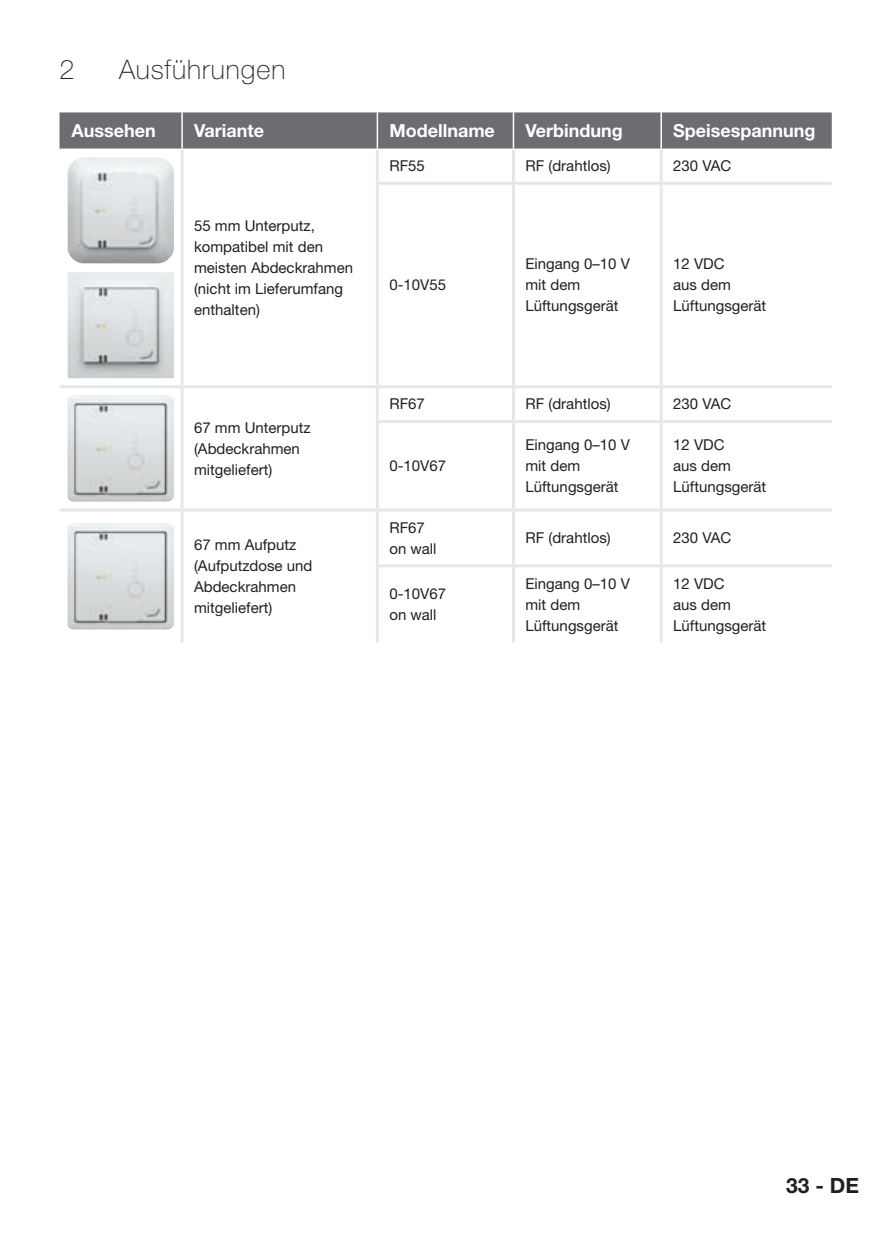
<style>
.page{position:relative;width:893px;height:1259px;background:#fff}
.page>*{position:absolute;margin:0;border:0;box-sizing:border-box;transform-origin:0 0}
.t1{font:100 27px "Helvetica Neue LT Pro";letter-spacing:.035em;color:#231f20}
.t2{font:700 21px "Helvetica Neue LT Pro";color:#231f20}
.t3{font:700 18px "Helvetica Neue LT Pro";color:#fff}
.t4{font:15px/21px "Helvetica Neue LT Pro";color:#231f20}
</style>
<div class="page">
<div style="left:60px;top:112px;width:772px;height:37px;background:#6c6d70"></div>
<svg style="left:60px;top:151px;width:772px;height:491px"></svg>
<hr style="left:181px;top:112px;width:2px;height:37px;background:#fff">
<hr style="left:377px;top:112px;width:1px;height:37px;background:#fff">
<hr style="left:513px;top:112px;width:1px;height:37px;background:#fff">
<hr style="left:660px;top:112px;width:2px;height:37px;background:#fff">
<hr style="left:181px;top:150px;width:3px;height:33px;background:#e6e7e9">
<hr style="left:376px;top:150px;width:3px;height:32px;background:#e6e7e9">
<hr style="left:512px;top:150px;width:3px;height:32px;background:#e6e7e9">
<hr style="left:660px;top:150px;width:3px;height:32px;background:#e6e7e9">
<hr style="left:181px;top:183px;width:3px;height:202px;background:#e6e7e9">
<hr style="left:376px;top:182px;width:137px;height:3px;background:#e6e7e9">
<hr style="left:376px;top:185px;width:3px;height:200px;background:#e6e7e9">
<hr style="left:513px;top:182px;width:148px;height:3px;background:#e6e7e9">
<hr style="left:512px;top:185px;width:3px;height:200px;background:#e6e7e9">
<hr style="left:661px;top:182px;width:171px;height:3px;background:#e6e7e9">
<hr style="left:660px;top:185px;width:3px;height:200px;background:#e6e7e9">
<hr style="left:60px;top:385px;width:122px;height:3px;background:#e6e7e9">
<hr style="left:182px;top:385px;width:195px;height:3px;background:#e6e7e9">
<hr style="left:181px;top:388px;width:3px;height:33px;background:#e6e7e9">
<hr style="left:377px;top:385px;width:136px;height:3px;background:#e6e7e9">
<hr style="left:376px;top:388px;width:3px;height:32px;background:#e6e7e9">
<hr style="left:513px;top:385px;width:148px;height:3px;background:#e6e7e9">
<hr style="left:512px;top:388px;width:3px;height:32px;background:#e6e7e9">
<hr style="left:661px;top:385px;width:171px;height:3px;background:#e6e7e9">
<hr style="left:660px;top:388px;width:3px;height:32px;background:#e6e7e9">
<hr style="left:181px;top:421px;width:3px;height:87px;background:#e6e7e9">
<hr style="left:376px;top:420px;width:137px;height:3px;background:#e6e7e9">
<hr style="left:376px;top:423px;width:3px;height:85px;background:#e6e7e9">
<hr style="left:513px;top:420px;width:148px;height:3px;background:#e6e7e9">
<hr style="left:512px;top:423px;width:3px;height:85px;background:#e6e7e9">
<hr style="left:661px;top:420px;width:171px;height:3px;background:#e6e7e9">
<hr style="left:660px;top:423px;width:3px;height:85px;background:#e6e7e9">
<hr style="left:60px;top:508px;width:122px;height:3px;background:#e6e7e9">
<hr style="left:182px;top:508px;width:195px;height:3px;background:#e6e7e9">
<hr style="left:181px;top:511px;width:3px;height:55px;background:#e6e7e9">
<hr style="left:377px;top:508px;width:136px;height:3px;background:#e6e7e9">
<hr style="left:376px;top:511px;width:3px;height:53px;background:#e6e7e9">
<hr style="left:513px;top:508px;width:148px;height:3px;background:#e6e7e9">
<hr style="left:512px;top:511px;width:3px;height:53px;background:#e6e7e9">
<hr style="left:661px;top:508px;width:171px;height:3px;background:#e6e7e9">
<hr style="left:660px;top:511px;width:3px;height:53px;background:#e6e7e9">
<hr style="left:181px;top:566px;width:3px;height:76px;background:#e6e7e9">
<hr style="left:376px;top:564px;width:137px;height:3px;background:#e6e7e9">
<hr style="left:376px;top:567px;width:3px;height:75px;background:#e6e7e9">
<hr style="left:513px;top:564px;width:148px;height:3px;background:#e6e7e9">
<hr style="left:512px;top:567px;width:3px;height:75px;background:#e6e7e9">
<hr style="left:661px;top:564px;width:171px;height:3px;background:#e6e7e9">
<hr style="left:660px;top:567px;width:3px;height:75px;background:#e6e7e9">
<img style="left:68px;top:157px;width:106px;height:106px">
<img style="left:68px;top:272px;width:106px;height:106px">
<img style="left:68px;top:395px;width:106px;height:106px">
<img style="left:68px;top:523px;width:106px;height:106px">
<h1 class="t1" style="left:60px;top:54px;width:17px">2</h1>
<h1 class="t1" style="left:119px;top:54px;width:168px">Ausführungen</h1>
<p class="t3" style="left:72px;top:119px;width:86px">Aussehen</p>
<p class="t3" style="left:194px;top:119px;width:72px">Variante</p>
<p class="t3" style="left:389px;top:119px;width:107px">Modellname</p>
<p class="t3" style="left:525px;top:119px;width:99px">Verbindung</p>
<p class="t3" style="left:673px;top:119px;width:144px">Speisespannung</p>
<p class="t4" style="left:194px;top:215px;width:160px">55 mm Unterputz, kompatibel mit den meisten Abdeckrahmen (nicht im Lieferumfang enthalten)</p>
<p class="t4" style="left:194px;top:416px;width:118px">67 mm Unterputz (Abdeckrahmen mitgeliefert)</p>
<p class="t4" style="left:194px;top:534px;width:120px">67 mm Aufputz (Aufputzdose und<br>Abdeckrahmen mitgeliefert)</p>
<p class="t4" style="left:389px;top:155px;width:37px">RF55</p>
<p class="t4" style="left:525px;top:155px;width:87px">RF (drahtlos)</p>
<p class="t4" style="left:673px;top:155px;width:60px">230 VAC</p>
<p class="t4" style="left:389px;top:274px;width:58px">0-10V55</p>
<p class="t4" style="left:525px;top:253px;width:106px">Eingang 0–10 V mit dem<br>Lüftungsgerät</p>
<p class="t4" style="left:673px;top:253px;width:95px">12 VDC<br>aus dem<br>Lüftungsgerät</p>
<p class="t4" style="left:389px;top:393px;width:37px">RF67</p>
<p class="t4" style="left:525px;top:393px;width:87px">RF (drahtlos)</p>
<p class="t4" style="left:673px;top:393px;width:60px">230 VAC</p>
<p class="t4" style="left:389px;top:455px;width:58px">0-10V67</p>
<p class="t4" style="left:525px;top:434px;width:106px">Eingang 0–10 V mit dem<br>Lüftungsgerät</p>
<p class="t4" style="left:673px;top:434px;width:95px">12 VDC<br>aus dem<br>Lüftungsgerät</p>
<p class="t4" style="left:389px;top:516px;width:49px">RF67 on wall</p>
<p class="t4" style="left:525px;top:527px;width:87px">RF (drahtlos)</p>
<p class="t4" style="left:673px;top:527px;width:60px">230 VAC</p>
<p class="t4" style="left:389px;top:583px;width:58px">0-10V67 on wall</p>
<p class="t4" style="left:525px;top:572px;width:106px">Eingang 0–10 V mit dem<br>Lüftungsgerät</p>
<p class="t4" style="left:673px;top:572px;width:95px">12 VDC<br>aus dem<br>Lüftungsgerät</p>
<h2 class="t2" style="left:786px;top:1172px;width:74px">33 - DE</h2>
</div>
